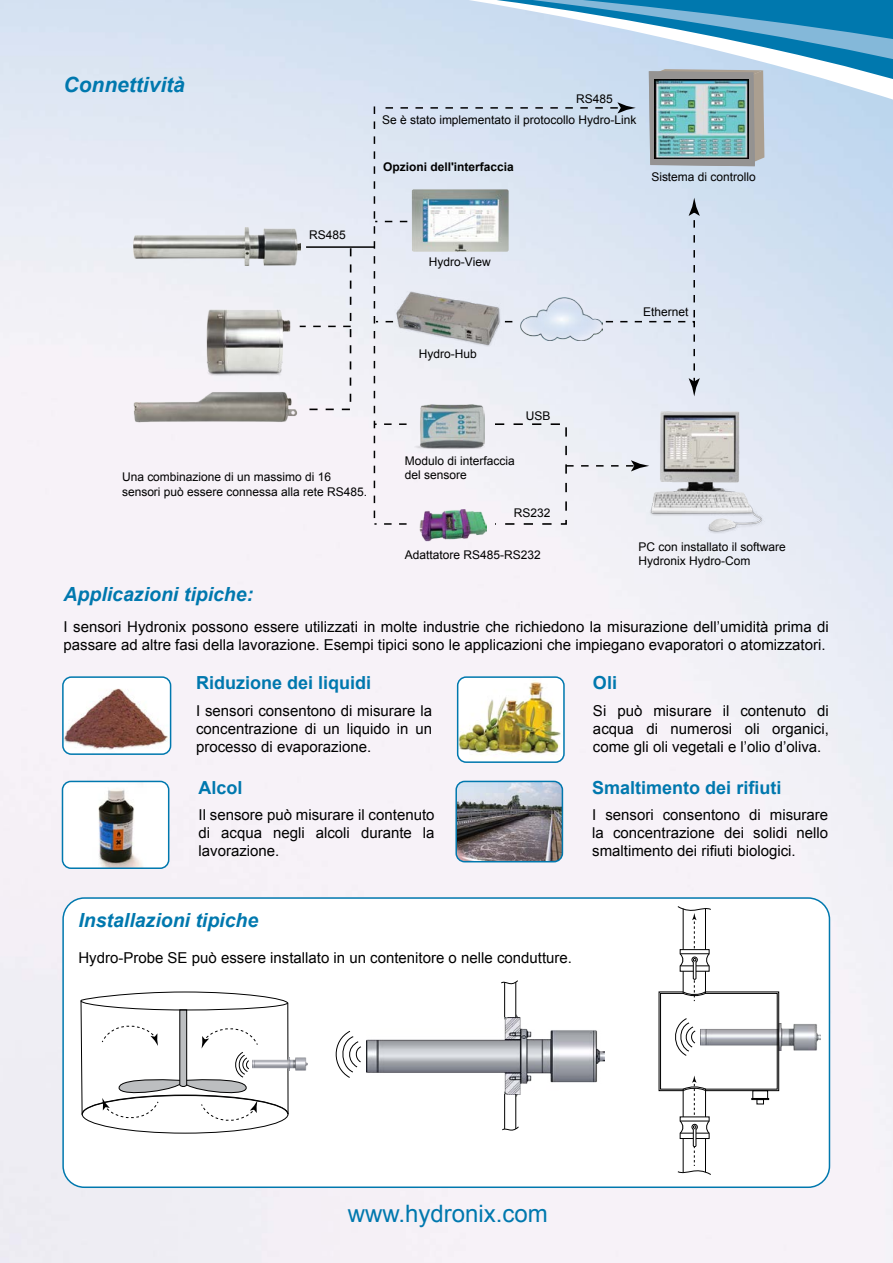
<style>
.page{position:relative;width:893px;height:1263px;background:#fff}
.page>*{position:absolute;margin:0;border:0;box-sizing:border-box;transform-origin:0 0}
.t1{font:24px "Arial";color:#0078ae}
.t2{font:italic 700 21px "Arial";color:#0078ae}
.t3{font:italic 700 19.5px "Arial";color:#0078ae}
.t4{font:700 18px "Arial";color:#0078ae}
.t5{font:15px/18px "Arial";color:#000;text-align:justify}
.t6{font:12px/14.4px "Arial";color:#000}
.t7{font:700 12px "Arial";color:#000}
</style>
<div class="page">
<img style="left:0;top:0;width:893px;height:1263px">
<div style="left:63px;top:898px;width:766px;height:289px;background:#fff;border-radius:21px"></div>
<div style="left:62px;top:897px;width:768px;height:291px;border:2px solid #0078ae;border-radius:21px"></div>
<img style="left:779px;top:1023px;width:42px;height:28px">
<svg style="left:658px;top:906px;width:121px;height:269px"></svg>
<img style="left:367px;top:1017px;width:237px;height:77px">
<hr style="left:515px;top:982px;width:1px;height:35px;background:#000">
<hr style="left:504px;top:982px;width:1px;height:35px;background:#000">
<hr style="left:515px;top:1094px;width:1px;height:35px;background:#000">
<hr style="left:504px;top:1094px;width:1px;height:35px;background:#000">
<svg style="left:501px;top:980px;width:17px;height:8px"></svg>
<svg style="left:502px;top:1126px;width:17px;height:4px"></svg>
<svg style="left:335px;top:1030px;width:26px;height:48px"></svg>
<img style="left:289px;top:1058px;width:18px;height:12px">
<svg style="left:80px;top:991px;width:209px;height:134px"></svg>
<img style="left:458px;top:677px;width:106px;height:85px">
<div style="left:457px;top:676px;width:108px;height:87px;border:2px solid #0078ae;border-radius:9px"></div>
<img style="left:456px;top:781px;width:106px;height:81px">
<div style="left:455px;top:781px;width:108px;height:81px;border:2px solid #0078ae;border-radius:9px"></div>
<img style="left:62px;top:781px;width:107px;height:87px">
<div style="left:62px;top:781px;width:107px;height:88px;border:2px solid #0078ae;border-radius:9px"></div>
<img style="left:63px;top:677px;width:108px;height:77px">
<div style="left:62px;top:676px;width:109px;height:79px;border:2px solid #0078ae;border-radius:9px"></div>
<div style="left:300px;top:247px;width:52px;height:164px;background:#eff0f6"></div>
<img style="left:644px;top:405px;width:122px;height:128px">
<hr style="left:306px;top:246px;width:68px;height:2px;background:#000">
<svg style="left:374px;top:69px;width:391px;height:456px;background:#d3dbe5"></svg>
<img style="left:416px;top:510px;width:70px;height:32px">
<img style="left:191px;top:301px;width:109px;height:81px">
<img style="left:129px;top:390px;width:170px;height:35px">
<img style="left:134px;top:228px;width:166px;height:38px">
<h2 class="t2" style="left:64px;top:71px;width:123px">Connettività</h2>
<p class="t6" style="left:309px;top:227px;width:38px">RS485</p>
<p class="t6" style="left:576px;top:91px;width:38px">RS485</p>
<p class="t6" style="left:382px;top:112px;width:256px">Se è stato implementato il protocollo Hydro-Link</p>
<p class="t7" style="left:383px;top:159px;width:132px">Opzioni dell'interfaccia</p>
<p class="t6" style="left:651px;top:170px;width:106px">Sistema di controllo</p>
<p class="t6" style="left:429px;top:255px;width:63px">Hydro-View</p>
<p class="t6" style="left:419px;top:346px;width:59px">Hydro-Hub</p>
<p class="t6" style="left:643px;top:305px;width:47px">Ethernet</p>
<p class="t6" style="left:122px;top:470px;width:247px">Una combinazione di un massimo di 16 sensori può essere connessa alla rete RS485.</p>
<p class="t6" style="left:526px;top:409px;width:26px">USB</p>
<p class="t6" style="left:405px;top:454px;width:111px">Modulo di interfaccia del sensore</p>
<p class="t6" style="left:514px;top:505px;width:38px">RS232</p>
<p class="t6" style="left:405px;top:548px;width:137px">Adattatore RS485-RS232</p>
<p class="t6" style="left:639px;top:539px;width:149px">PC con installato il software<br>Hydronix Hydro-Com</p>
<h3 class="t3" style="left:64px;top:581px;width:191px">Applicazioni tipiche:</h3>
<p class="t5" style="left:64px;top:618px;width:767px">I sensori Hydronix possono essere utilizzati in molte industrie che richiedono la misurazione dell’umidità prima di passare ad altre fasi della lavorazione. Esempi tipici sono le applicazioni che impiegano evaporatori o atomizzatori.</p>
<p class="t4" style="left:196px;top:671px;width:177px">Riduzione dei liquidi</p>
<p class="t5" style="left:196px;top:702px;width:237px">I sensori consentono di misurare la concentrazione di un liquido in un processo di evaporazione.</p>
<p class="t4" style="left:199px;top:776px;width:46px">Alcol</p>
<p class="t5" style="left:199px;top:806px;width:237px">Il sensore può misurare il contenuto di acqua negli alcoli durante la lavorazione.</p>
<h3 class="t3" style="left:78px;top:908px;width:181px">Installazioni tipiche</h3>
<p class="t5" style="left:78px;top:948px;width:495px">Hydro-Probe SE può essere installato in un contenitore o nelle condutture.</p>
<p class="t4" style="left:593px;top:671px;width:26px">Oli</p>
<p class="t5" style="left:593px;top:702px;width:237px">Si può misurare il contenuto di acqua di numerosi oli organici, come gli oli vegetali e l’olio d’oliva.</p>
<p class="t4" style="left:592px;top:776px;width:191px">Smaltimento dei rifiuti</p>
<p class="t5" style="left:592px;top:806px;width:237px">I sensori consentono di misurare la concentrazione dei solidi nello smaltimento dei rifiuti biologici.</p>
<h1 class="t1" style="left:348px;top:1198px;width:202px">www.hydronix.com</h1>
</div>
